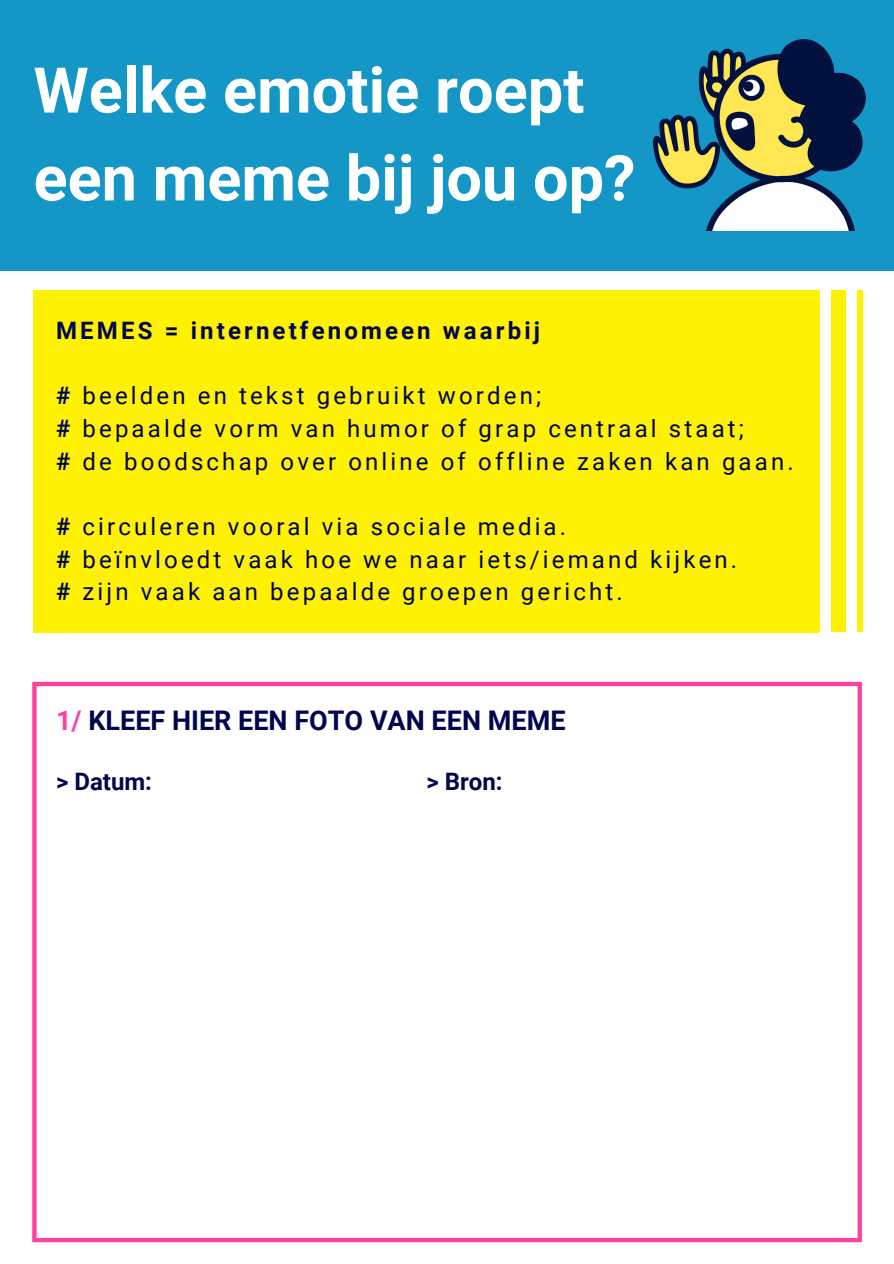
<style>
.page{position:relative;width:894px;height:1264px;background:#fff}
.page>*{position:absolute;margin:0;border:0;box-sizing:border-box;transform-origin:0 0}
.t1{font:700 63px/87.8px "Roboto";color:#fff}
.t2{font:700 27px "Roboto";color:#00074f}
.t3{font:24px/32.7px "Roboto";letter-spacing:.13em;color:#00074f}
.t4{font:700 24px "Roboto";letter-spacing:.13em;color:#00074f}
.s1{font-weight:700}
.s2{color:#fb42a0}
</style>
<div class="page">
<div style="left:0;top:0;width:893px;height:270px;background:#1496c6"></div>
<div style="left:33px;top:290px;width:785px;height:342px;background:#fef101"></div>
<div style="left:857px;top:290px;width:6px;height:342px;background:#fef101"></div>
<div style="left:813px;top:290px;width:6px;height:342px;background:#fef101"></div>
<div style="left:830px;top:290px;width:15px;height:342px;background:#fef101"></div>
<img style="left:653px;top:39px;width:212px;height:192px">
<svg style="left:32px;top:682px;width:829px;height:560px"></svg>
<h1 class="t1" style="left:33px;top:47px;width:603px">Welke emotie roept een meme bij jou op?</h1>
<p class="t4" style="left:56px;top:317px;width:485px">MEMES = internetfenomeen waarbij</p>
<p class="t3" style="left:56px;top:380px;width:739px"><span class="s1">#</span> beelden en tekst gebruikt worden;<br><span class="s1">#</span> bepaalde vorm van humor of grap centraal staat;<br><span class="s1">#</span> de boodschap over online of offline zaken kan gaan.</p>
<p class="t3" style="left:56px;top:510px;width:682px"><span class="s1">#</span> circuleren vooral via sociale media.<br><span class="s1">#</span> beïnvloedt vaak hoe we naar iets/iemand kijken. <span class="s1">#</span> zijn vaak aan bepaalde groepen gericht.</p>
<p class="t2" style="left:56px;top:705px;width:511px"><span class="s2">1/</span> KLEEF HIER EEN FOTO VAN EEN MEME</p>
<p class="t4" style="left:56px;top:767px;width:97px">&gt; Datum:</p>
<p class="t4" style="left:426px;top:767px;width:78px">&gt; Bron:</p>
</div>
